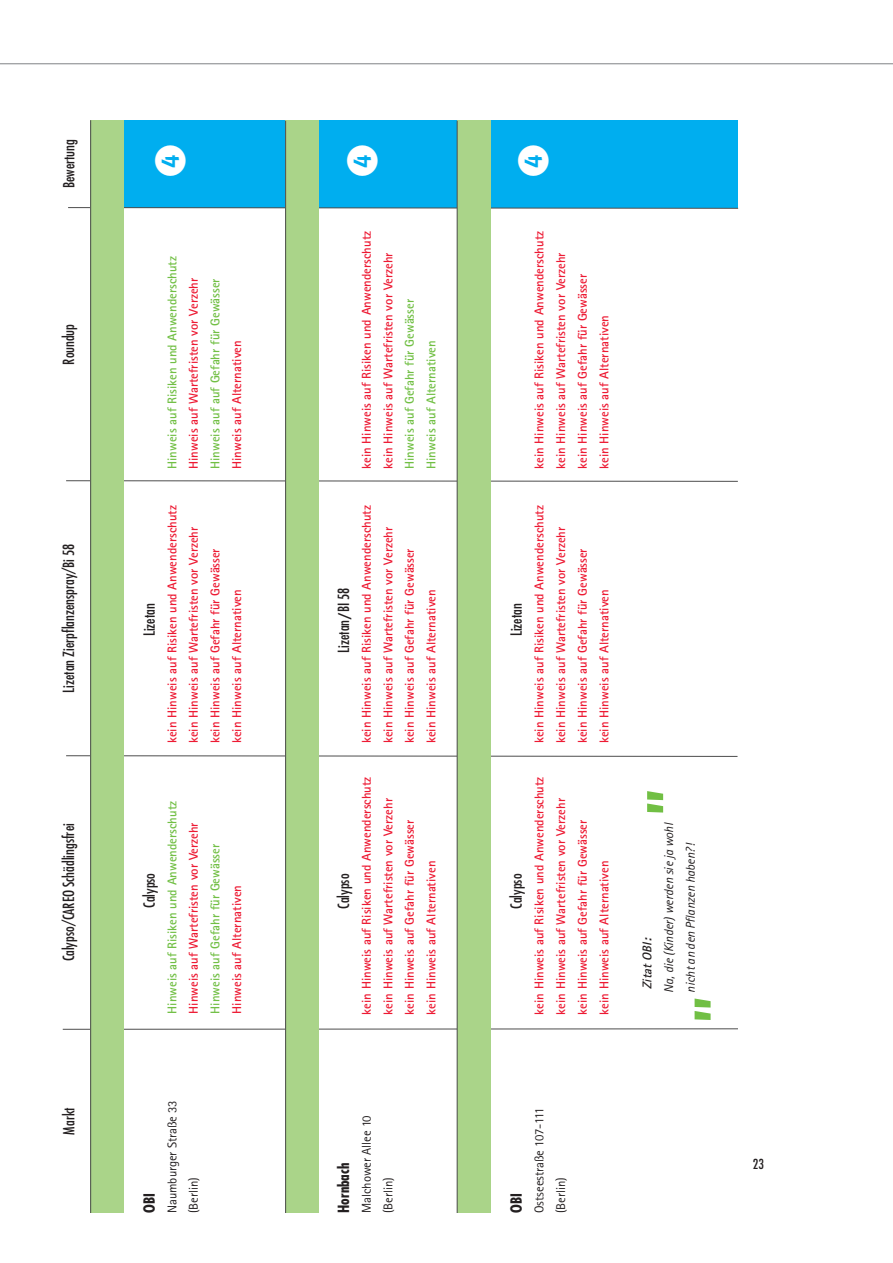
<style>
.page{position:relative;width:893px;height:1263px;background:#fff}
.page>*{position:absolute;margin:0;border:0;box-sizing:border-box;transform-origin:0 0}
.t1{font:800 67.5px "Agfa Rotis Sans Serif";color:#71bf44}
.t2{font:condensed 15px "Futura";color:#231f20}
.t3{font:700 condensed 15px "Futura";color:#231f20}
.t4{font:condensed 13.5px "Futura";color:#231f20}
.t5{font:700 12.75px/21.6px "Agfa Rotis Sans Serif";color:#ed1a33}
.t6{font:700 12.75px/21.6px "Agfa Rotis Sans Serif";color:#71bf44}
.t7{font:12.75px/21.6px "Agfa Rotis Sans Serif";letter-spacing:-.005em;color:#231f20}
.t8{font:italic 12.75px/21.6px "Agfa Rotis Sans Serif";color:#231f20}
.t9{font:italic 700 12.75px "Agfa Rotis Sans Serif";color:#231f20}
.s1{font-weight:700;font-size:13.5px}
</style>
<div class="page">
<hr style="left:0;top:63px;width:893px;height:1px;background:#808285">
<div style="left:91px;top:120px;width:647px;height:88px;background:#00aeef"></div>
<svg style="left:62px;top:1028px;width:676px;height:2px"></svg>
<svg style="left:66px;top:755px;width:672px;height:2px"></svg>
<svg style="left:66px;top:480px;width:672px;height:2px"></svg>
<svg style="left:68px;top:207px;width:671px;height:2px"></svg>
<div style="left:91px;top:120px;width:33px;height:1093px;background:#aad489"></div>
<div style="left:286px;top:120px;width:33px;height:1093px;background:#aad489"></div>
<div style="left:457px;top:120px;width:33px;height:1093px;background:#aad489"></div>
<hr style="left:90px;top:120px;width:1px;height:1093px;background:#4d4d4d">
<hr style="left:285px;top:121px;width:1px;height:1092px;background:#4d4d4d">
<hr style="left:457px;top:121px;width:1px;height:1092px;background:#4d4d4d">
<p class="t2" style="left:62px;top:188px;width:51px;rotate:-90deg">Bewertung</p>
<p class="t2" style="left:62px;top:365px;width:42px;rotate:-90deg">Roundup</p>
<p class="t2" style="left:62px;top:693px;width:151px;rotate:-90deg">Lizetan Zierpflanzenspray/Bi 58</p>
<p class="t2" style="left:62px;top:961px;width:140px;rotate:-90deg">Calypso/CAREO Schädlingsfrei</p>
<p class="t2" style="left:62px;top:1134px;width:29px;rotate:-90deg">Markt</p>
<p class="t6" style="left:163px;top:469px;width:214px;rotate:-90deg">Hinweis auf Risiken und Anwenderschutz</p>
<p class="t5" style="left:184px;top:469px;width:193px;rotate:-90deg">Hinweis auf Wartefristen vor Verzehr</p>
<p class="t6" style="left:206px;top:469px;width:192px;rotate:-90deg">Hinweis auf auf Gefahr für Gewässer</p>
<p class="t5" style="left:227px;top:469px;width:130px;rotate:-90deg">Hinweis auf Alternativen</p>
<p class="t5" style="left:357px;top:469px;width:239px;rotate:-90deg">kein Hinweis auf Risiken und Anwenderschutz kein Hinweis auf Wartefristen vor Verzehr</p>
<p class="t6" style="left:400px;top:469px;width:171px;rotate:-90deg">Hinweis auf Gefahr für Gewässer<br>Hinweis auf Alternativen</p>
<p class="t2" style="left:142px;top:636px;width:34px;rotate:-90deg">Lizetan</p>
<p class="t5" style="left:163px;top:743px;width:239px;rotate:-90deg">kein Hinweis auf Risiken und Anwenderschutz kein Hinweis auf Wartefristen vor Verzehr kein Hinweis auf Gefahr für Gewässer<br>kein Hinweis auf Alternativen</p>
<p class="t2" style="left:337px;top:652px;width:67px;rotate:-90deg">Lizetan<span class="s1">/</span>BI 58</p>
<p class="t5" style="left:357px;top:743px;width:239px;rotate:-90deg">kein Hinweis auf Risiken und Anwenderschutz kein Hinweis auf Wartefristen vor Verzehr kein Hinweis auf Gefahr für Gewässer<br>kein Hinweis auf Alternativen</p>
<p class="t2" style="left:142px;top:908px;width:36px;rotate:-90deg">Calypso</p>
<p class="t6" style="left:163px;top:1014px;width:214px;rotate:-90deg">Hinweis auf Risiken und Anwenderschutz</p>
<p class="t5" style="left:184px;top:1014px;width:193px;rotate:-90deg">Hinweis auf Wartefristen vor Verzehr</p>
<p class="t6" style="left:206px;top:1014px;width:171px;rotate:-90deg">Hinweis auf Gefahr für Gewässer</p>
<p class="t5" style="left:227px;top:1014px;width:130px;rotate:-90deg">Hinweis auf Alternativen</p>
<p class="t2" style="left:337px;top:909px;width:36px;rotate:-90deg">Calypso</p>
<p class="t5" style="left:357px;top:1014px;width:239px;rotate:-90deg">kein Hinweis auf Risiken und Anwenderschutz kein Hinweis auf Wartefristen vor Verzehr kein Hinweis auf Gefahr für Gewässer<br>kein Hinweis auf Alternativen</p>
<p class="t3" style="left:143px;top:1213px;width:21px;rotate:-90deg">OBI</p>
<p class="t7" style="left:163px;top:1213px;width:114px;rotate:-90deg">Naumburger Straße 33 (Berlin)</p>
<p class="t3" style="left:337px;top:1213px;width:51px;rotate:-90deg">Hornbach</p>
<p class="t7" style="left:357px;top:1213px;width:99px;rotate:-90deg">Malchower Allee 10 (Berlin)</p>
<p class="t5" style="left:530px;top:469px;width:239px;rotate:-90deg">kein Hinweis auf Risiken und Anwenderschutz kein Hinweis auf Wartefristen vor Verzehr kein Hinweis auf Gefahr für Gewässer<br>kein Hinweis auf Alternativen</p>
<p class="t2" style="left:509px;top:636px;width:34px;rotate:-90deg">Lizetan</p>
<p class="t5" style="left:530px;top:743px;width:239px;rotate:-90deg">kein Hinweis auf Risiken und Anwenderschutz kein Hinweis auf Wartefristen vor Verzehr kein Hinweis auf Gefahr für Gewässer<br>kein Hinweis auf Alternativen</p>
<p class="t2" style="left:509px;top:909px;width:36px;rotate:-90deg">Calypso</p>
<p class="t5" style="left:530px;top:1014px;width:239px;rotate:-90deg">kein Hinweis auf Risiken und Anwenderschutz kein Hinweis auf Wartefristen vor Verzehr kein Hinweis auf Gefahr für Gewässer<br>kein Hinweis auf Alternativen</p>
<h1 class="t1" style="left:647px;top:816px;width:30px;rotate:-90deg">”</h1>
<p class="t9" style="left:643px;top:989px;width:54px;rotate:-90deg">Zitat OBI:</p>
<p class="t8" style="left:659px;top:993px;width:171px;rotate:-90deg">Na, die (Kinder) werden sie ja wohl nicht an den Pflanzen haben?!</p>
<h1 class="t1" style="left:657px;top:1024px;width:30px;rotate:-90deg">„</h1>
<p class="t3" style="left:510px;top:1213px;width:21px;rotate:-90deg">OBI</p>
<p class="t7" style="left:530px;top:1213px;width:107px;rotate:-90deg">Ostseestraße 107-111 (Berlin)</p>
<p class="t4" style="left:753px;top:1158px;width:13px">23</p>
</div>
